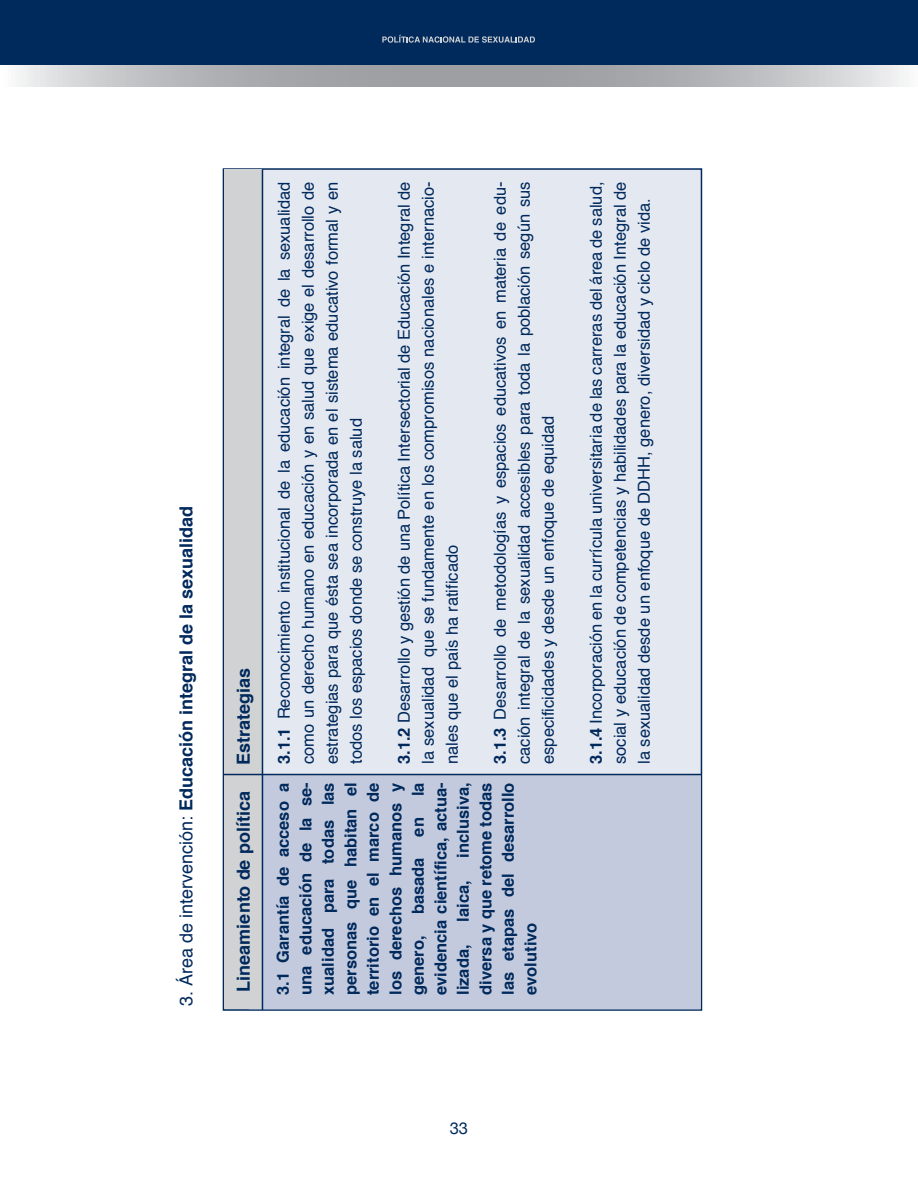
<style>
.page{position:relative;width:918px;height:1188px;background:#fff}
.page>*{position:absolute;margin:0;border:0;box-sizing:border-box;transform-origin:0 0}
.t1{font:700 18px "Helvetica";color:#00295c}
.t2{font:16.5px/24px "Helvetica";color:#00295c;text-align:justify}
.t3{font:700 16.5px/22.5px "Helvetica";color:#00295c;text-align:justify}
.t4{font:16.5px "Helvetica Neue";color:#00295c}
.s1{font-weight:400}
.s2{font-weight:700}
</style>
<div class="page">
<div style="left:223px;top:169px;width:478px;height:841px;background:#e4e8f0"></div>
<div style="left:249px;top:775px;width:452px;height:234px;background:#c3cadd"></div>
<div style="left:224px;top:170px;width:38px;height:839px;background:#d1d2d4"></div>
<svg style="left:0;top:64px;width:918px;height:22px;background:#afb2b7"></svg>
<div style="left:0;top:0;width:918px;height:64px;background:#00295c"></div>
<svg style="left:382px;top:35px;width:153px;height:8px"></svg>
<hr style="left:262px;top:169px;width:1px;height:841px;background:#00295c">
<hr style="left:223px;top:774px;width:478px;height:1px;background:#00295c">
<p class="t1" style="left:172px;top:1006px;width:502px;rotate:-90deg"><span class="s1">3. Área de intervención:</span> Educación integral de la sexualidad</p>
<p class="t1" style="left:229px;top:765px;width:99px;rotate:-90deg">Estrategias</p>
<p class="t2" style="left:273px;top:764px;width:584px;rotate:-90deg"><span class="s2">3.1.1</span> Reconocimiento institucional de la educación integral de la sexualidad como un derecho humano en educación y en salud que exige el desarrollo de estrategias para que ésta sea incorporada en el sistema educativo formal y en todos los espacios donde se construye la salud</p>
<p class="t2" style="left:393px;top:764px;width:584px;rotate:-90deg"><span class="s2">3.1.2</span> Desarrollo y gestión de una Política Intersectorial de Educación Integral de la sexualidad que se fundamente en los compromisos nacionales e internacio&shy;nales que el país ha ratificado</p>
<p class="t2" style="left:489px;top:764px;width:584px;rotate:-90deg"><span class="s2">3.1.3</span> Desarrollo de metodologías y espacios educativos en materia de edu&shy;cación integral de la sexualidad accesibles para toda la población según sus especificidades y desde un enfoque de equidad</p>
<p class="t2" style="left:585px;top:764px;width:584px;rotate:-90deg"><span class="s2">3.1.4</span> Incorporación en la currícula universitaria de las carreras del área de salud, social y educación de competencias y habilidades para la educación Integral de la sexualidad desde un enfoque de DDHH, genero, diversidad y ciclo de vida.</p>
<p class="t1" style="left:229px;top:992px;width:202px;rotate:-90deg">Lineamiento de política</p>
<p class="t3" style="left:272px;top:995px;width:214px;rotate:-90deg">3.1 Garantía de acceso a una educación de la se&shy;xualidad para todas las personas que habitan el territorio en el marco de los derechos humanos y genero,</p>
<p class="t3" style="left:407px;top:995px;width:214px;text-indent:199px;rotate:-90deg">la evidencia científica, actua&shy;lizada,</p>
<p class="t3" style="left:452px;top:995px;width:214px;text-indent:137px;rotate:-90deg">inclusiva, diversa y que retome todas las etapas del desarrollo evolutivo</p>
<p class="t3" style="left:407px;top:837px;width:21px;rotate:-90deg">en</p>
<p class="t3" style="left:407px;top:914px;width:58px;rotate:-90deg">basada</p>
<p class="t3" style="left:452px;top:922px;width:43px;rotate:-90deg">laica,</p>
<p class="t4" style="left:450px;top:1118px;width:20px">33</p>
</div>
